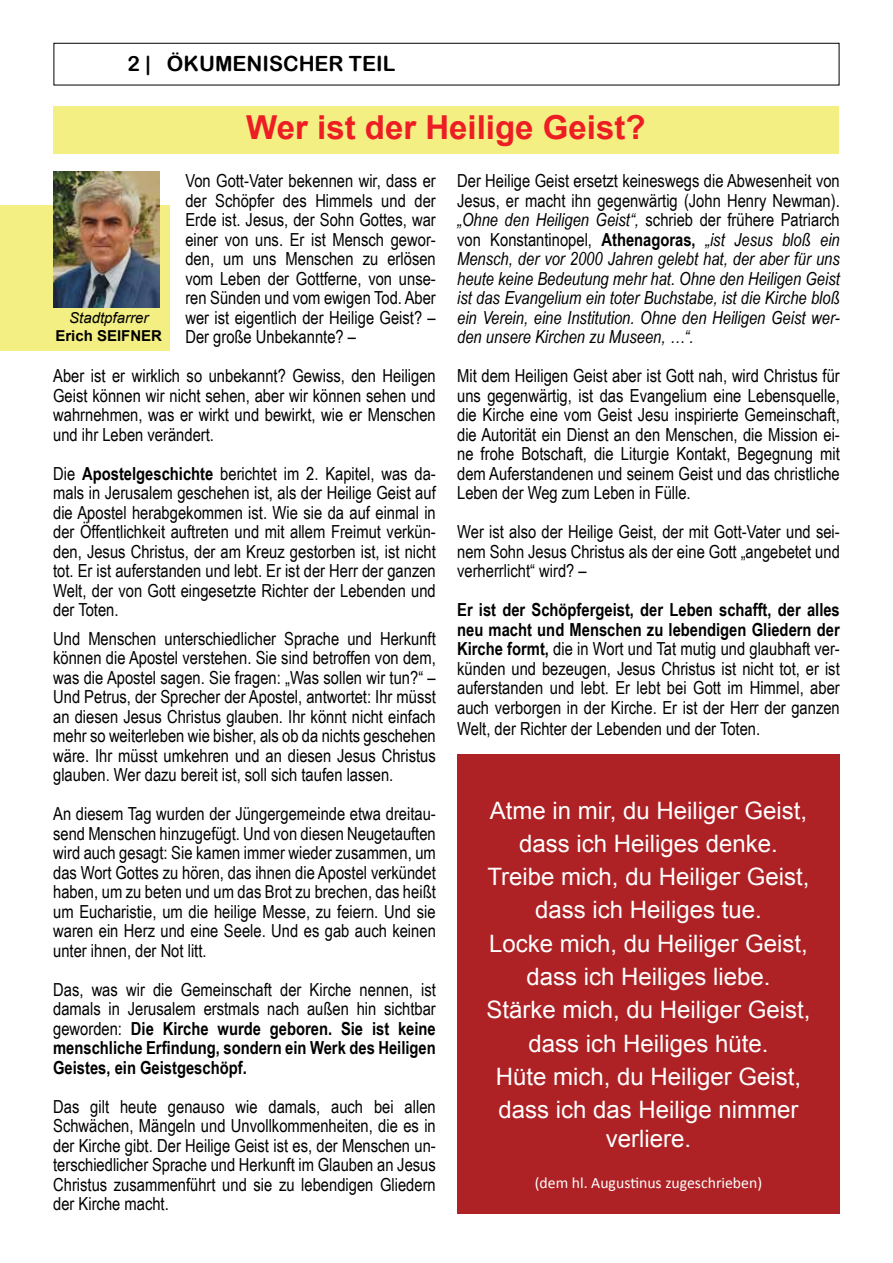
<style>
.page{position:relative;width:893px;height:1263px;background:#fff}
.page>*{position:absolute;margin:0;border:0;box-sizing:border-box;transform-origin:0 0}
.t1{font:700 33px "Arial";color:#ed1d24}
.t2{font:24px/33.3px "Arial";color:#fff;text-align:center}
.t3{font:21px "Arial Rounded MT Bold";color:#000}
.t4{font:18px/19.5px "Arial Narrow";color:#000;text-align:justify}
.t5{font:italic 18px/19.5px "Arial Narrow";color:#000;text-align:justify}
.t6{font:700 18px/19.5px "Arial Narrow";color:#000;text-align:justify}
.t7{font:15.75px "Calibri";color:#fff}
.t8{font:italic 15px "Arial";color:#000}
.t9{font:700 15px "Arial";color:#000}
.s1{font-weight:700}
.s2{font-weight:400}
.s3{font-style:normal}
.s4{font-weight:700;font-style:normal}
</style>
<div class="page">
<div style="left:54px;top:43px;width:785px;height:42px;border:1px solid #000"></div>
<div style="left:53px;top:106px;width:786px;height:47px;background:#f4ef82"></div>
<div style="left:0;top:205px;width:169px;height:145px;background:#f4ef82"></div>
<img style="left:53px;top:171px;width:106px;height:136px">
<div style="left:457px;top:754px;width:383px;height:460px;background:#ae2124"></div>
<p class="t3" style="left:128px;top:51px;width:269px">2 | ÖKUMENISCHER TEIL</p>
<h1 class="t1" style="left:246px;top:105px;width:401px">Wer ist der Heilige Geist?</h1>
<p class="t4" style="left:185px;top:171px;width:252px">Von Gott-Vater bekennen wir, dass er der Schöpfer des Himmels und der Erde ist. Jesus, der Sohn Gottes, war einer von uns. Er ist Mensch gewor&shy;den, um uns Menschen zu erlösen vom Leben der Gottferne, von unse&shy;ren Sünden und vom ewigen Tod. Aber wer ist eigentlich der Heilige Geist? – Der große Unbekannte? –</p>
<p class="t4" style="left:53px;top:366px;width:384px">Aber ist er wirklich so unbekannt? Gewiss, den Heiligen Geist können wir nicht sehen, aber wir können sehen und wahrnehmen, was er wirkt und bewirkt, wie er Menschen und ihr Leben verändert.</p>
<p class="t4" style="left:53px;top:463px;width:384px">Die <span class="s1">Apostelgeschichte</span> berichtet im 2. Kapitel, was da&shy;mals in Jerusalem geschehen ist, als der Heilige Geist auf die Apostel herabgekommen ist. Wie sie da auf einmal in der Öffentlichkeit auftreten und mit allem Freimut verkün&shy;den, Jesus Christus, der am Kreuz gestorben ist, ist nicht tot. Er ist auferstanden und lebt. Er ist der Herr der ganzen Welt, der von Gott eingesetzte Richter der Lebenden und der Toten.</p>
<p class="t4" style="left:53px;top:628px;width:384px">Und Menschen unterschiedlicher Sprache und Herkunft können die Apostel verstehen. Sie sind betroffen von dem, was die Apostel sagen. Sie fragen: „Was sollen wir tun?“ – Und Petrus, der Sprecher der Apostel, antwortet: Ihr müsst an diesen Jesus Christus glauben. Ihr könnt nicht einfach mehr so weiterleben wie bisher, als ob da nichts geschehen wäre. Ihr müsst umkehren und an diesen Jesus Christus glauben. Wer dazu bereit ist, soll sich taufen lassen.</p>
<p class="t4" style="left:53px;top:804px;width:384px">An diesem Tag wurden der Jüngergemeinde etwa dreitau&shy;send Menschen hinzugefügt. Und von diesen Neugetauften wird auch gesagt: Sie kamen immer wieder zusammen, um das Wort Gottes zu hören, das ihnen die Apostel verkündet haben, um zu beten und um das Brot zu brechen, das heißt um Eucharistie, um die heilige Messe, zu feiern. Und sie waren ein Herz und eine Seele. Und es gab auch keinen unter ihnen, der Not litt.</p>
<p class="t6" style="left:53px;top:979px;width:384px"><span class="s2">Das, was wir die Gemeinschaft der Kirche nennen, ist damals in Jerusalem erstmals nach außen hin sichtbar geworden:</span> Die Kirche wurde geboren. Sie ist keine menschliche Erfindung, sondern ein Werk des Heiligen Geistes, ein Geistgeschöpf.</p>
<p class="t4" style="left:53px;top:1096px;width:384px">Das gilt heute genauso wie damals, auch bei allen Schwächen, Mängeln und Unvollkommenheiten, die es in der Kirche gibt. Der Heilige Geist ist es, der Menschen un&shy;terschiedlicher Sprache und Herkunft im Glauben an Jesus Christus zusammenführt und sie zu lebendigen Gliedern der Kirche macht.</p>
<p class="t5" style="left:457px;top:171px;width:384px"><span class="s3">Der Heilige Geist ersetzt keineswegs die Abwesenheit von Jesus, er macht ihn gegenwärtig (John Henry Newman). </span>„Ohne den Heiligen Geist“, <span class="s3">schrieb der frühere Patriarch von Konstantinopel,</span> <span class="s4">Athenagoras,</span> „ist Jesus bloß ein Mensch, der vor 2000 Jahren gelebt hat, der aber für uns heute keine Bedeutung mehr hat. Ohne den Heiligen Geist ist das Evangelium ein toter Buchstabe, ist die Kirche bloß ein Verein, eine Institution. Ohne den Heiligen Geist wer&shy;den unsere Kirchen zu Museen, …“.</p>
<p class="t4" style="left:457px;top:365px;width:384px">Mit dem Heiligen Geist aber ist Gott nah, wird Christus für uns gegenwärtig, ist das Evangelium eine Lebensquelle, die Kirche eine vom Geist Jesu inspirierte Gemeinschaft, die Autorität ein Dienst an den Menschen, die Mission ei&shy;ne frohe Botschaft, die Liturgie Kontakt, Begegnung mit dem Auferstandenen und seinem Geist und das christliche Leben der Weg zum Leben in Fülle.</p>
<p class="t4" style="left:457px;top:521px;width:384px">Wer ist also der Heilige Geist, der mit Gott-Vater und sei&shy;nem Sohn Jesus Christus als der eine Gott „angebetet und verherrlicht“ wird? –</p>
<p class="t4" style="left:457px;top:599px;width:384px"><span class="s1">Er ist der Schöpfergeist, der Leben schafft, der alles neu macht und Menschen zu lebendigen Gliedern der Kirche formt,</span> die in Wort und Tat mutig und glaubhaft ver&shy;künden und bezeugen, Jesus Christus ist nicht tot, er ist auferstanden und lebt. Er lebt bei Gott im Himmel, aber auch verborgen in der Kirche. Er ist der Herr der ganzen</p>
<p class="t4" style="left:457px;top:718px;width:305px">Welt, der Richter der Lebenden und der Toten.</p>
<p class="t8" style="left:69px;top:308px;width:81px">Stadtpfarrer</p>
<p class="t9" style="left:55px;top:325px;width:108px">Erich SEIFNER</p>
<p class="t2" style="left:486px;top:794px;width:326px">Atme in mir, du Heiliger Geist, dass ich Heiliges denke.<br>Treibe mich, du Heiliger Geist, dass ich Heiliges tue.<br>Locke mich, du Heiliger Geist, dass ich Heiliges liebe.<br>Stärke mich, du Heiliger Geist, dass ich Heiliges hüte.<br>Hüte mich, du Heiliger Geist, dass ich das Heilige nimmer</p>
<h2 class="t2" style="left:606px;top:1122px;width:87px">verliere.</h2>
<p class="t7" style="left:535px;top:1172px;width:229px">(dem hl. Augustinus zugeschrieben)</p>
</div>
